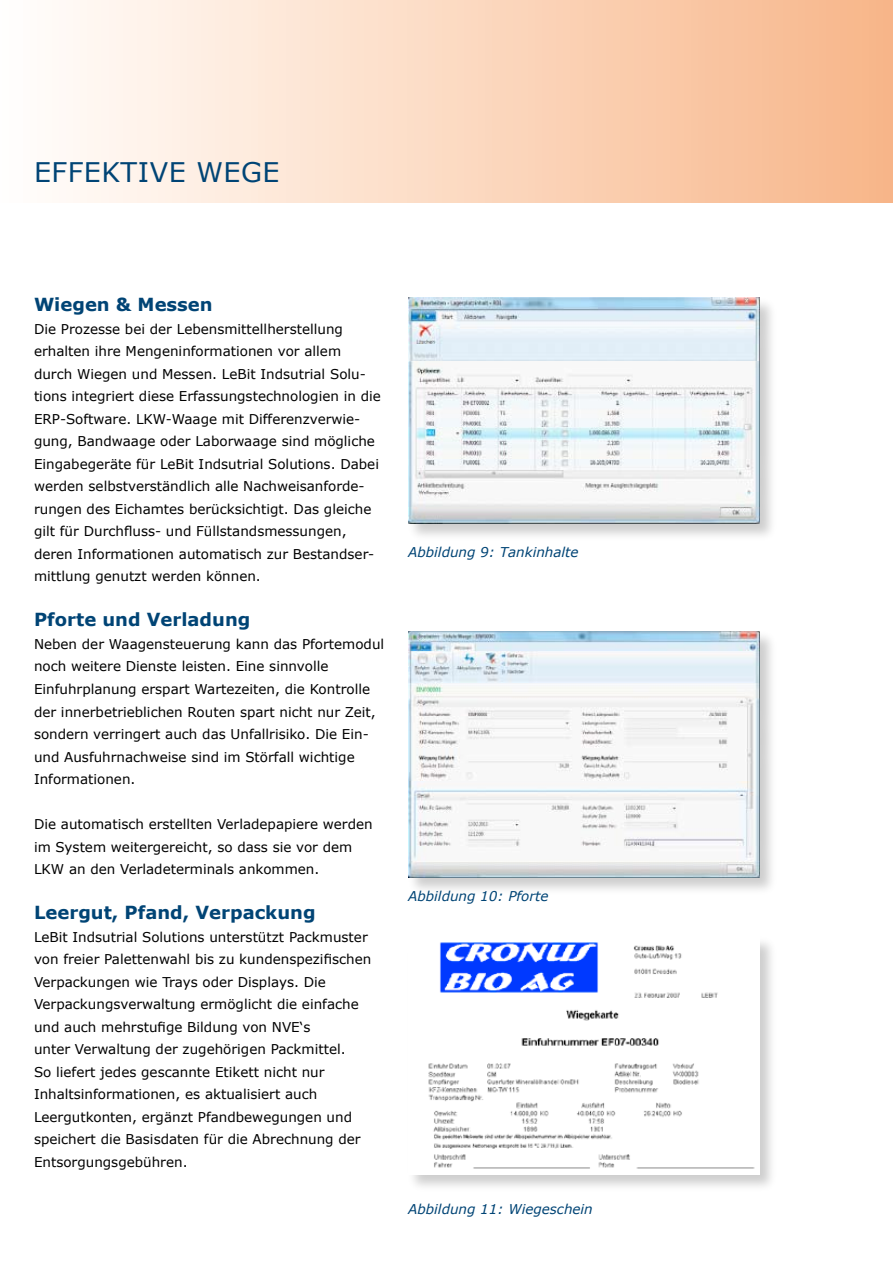
<style>
.page{position:relative;width:893px;height:1263px;background:#fff}
.page>*{position:absolute;margin:0;border:0;box-sizing:border-box;transform-origin:0 0}
.t1{font:27px "Verdana";letter-spacing:.02em;color:#004475}
.t2{font:700 18px "Verdana";color:#004475}
.t3{font:13.5px/22.5px "Verdana";color:#000}
.t4{font:italic 13.5px "Verdana";color:#004475}
</style>
<div class="page">
<div style="left:0;top:0;width:893px;height:203px;background:linear-gradient(to right,#fffffe,#f7b689)"></div>
<div style="left:407px;top:629px;width:371px;height:269px;background:#000;opacity:.2"></div>
<img style="left:408px;top:631px;width:351px;height:247px">
<div style="left:407px;top:935px;width:371px;height:257px;background:#000;opacity:.2"></div>
<img style="left:408px;top:937px;width:351px;height:237px">
<div style="left:407px;top:296px;width:371px;height:247px;background:#000;opacity:.2"></div>
<img style="left:408px;top:298px;width:351px;height:226px">
<h1 class="t1" style="left:34px;top:153px;width:35px">Effek</h1>
<h1 class="t1" style="left:121px;top:153px;width:34px">tive</h1>
<h1 class="t1" style="left:196px;top:153px;width:81px">Wege</h1>
<h2 class="t2" style="left:34px;top:292px;width:180px">Wiegen &amp; Messen</h2>
<p class="t3" style="left:34px;top:318px;width:348px">Die Prozesse bei der Lebensmittellherstellung erhalten ihre Mengeninformationen vor allem durch Wiegen und Messen. LeBit Indsutrial Solu&shy;tions integriert diese Erfassungstechnologien in die ERP-Software. LKW-Waage mit D ifferenzverwie&shy;gung, Bandwaage oder Laborwaage sind mögliche Eingabegeräte für LeBit Indsutrial Solutions. Dabei werden selbstverständlich alle Nachweisanforde&shy;rungen des Eichamtes berücksichtigt. Das gleiche gilt für Durchfluss- und Füllstandsmessungen, deren Informationen automatisch zur Bestandser&shy;mittlung genutzt werden können.</p>
<h2 class="t2" style="left:34px;top:607px;width:218px">Pforte und Verladung</h2>
<p class="t3" style="left:34px;top:633px;width:352px">Neben der Waagensteuerung kann das Pfortemodul noch weitere Dienste leisten. Eine sinnvolle Einfuhrplanung erspart Wartezeiten, die Kontrolle der innerbetrieblichen Routen spart nicht nur Zeit, sondern verringert auch das U nfallrisiko. Die Ein&shy;und Ausfuhrnachweise sind im Störfall wichtige Informationen.</p>
<p class="t3" style="left:34px;top:813px;width:340px">Die automatisch erstellten Verladepapiere werden im System weitergereicht, so dass sie vor dem<br>LKW an den Verladeterminals ankommen.</p>
<h2 class="t2" style="left:34px;top:900px;width:283px">Leergut, Pfand, Verpackung</h2>
<p class="t3" style="left:34px;top:925px;width:339px">LeBit Indsutrial Solutions unterstützt Packmuster von freier Palettenwahl bis zu kundenspezifischen Verpackungen wie Trays oder Displays. Die Verpackungsverwaltung ermöglicht die einfache und auch mehrstufige Bildung von NVE‘s<br>unter Verwaltung der zugehörigen Packmittel.<br>So liefert jedes gescannte Etikett nicht nur Inhaltsinformationen, es aktualisiert auch Leergutkonten, ergänzt Pfandbewegungen und speichert die Basisdaten für die Abrechnung der Entsorgungsgebühren.</p>
<p class="t4" style="left:408px;top:543px;width:172px">Abbildung 9: Tankinhalte</p>
<p class="t4" style="left:408px;top:886px;width:142px">Abbildung 10: Pforte</p>
<p class="t4" style="left:408px;top:1200px;width:186px">Abbildung 11: Wiegeschein</p>
</div>
